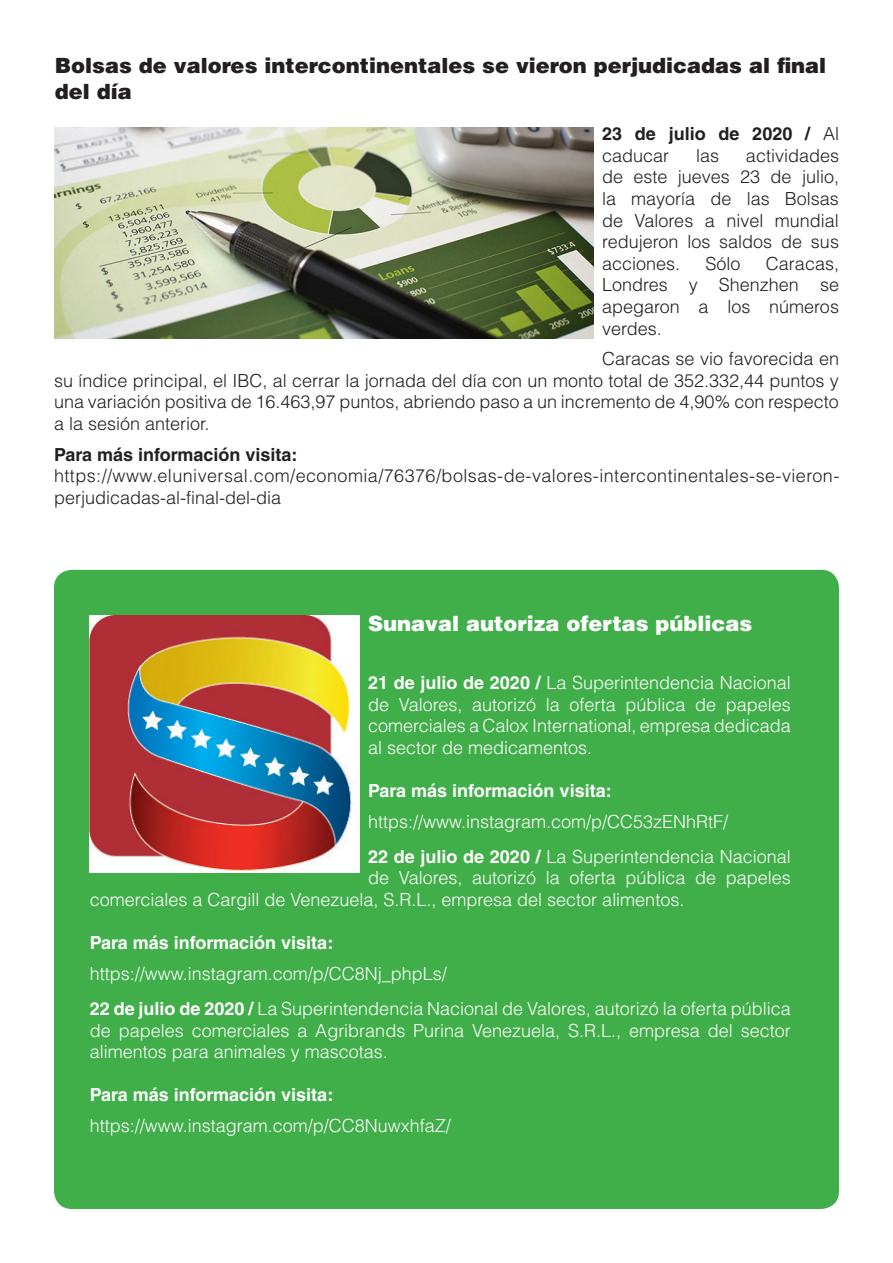
<style>
.page{position:relative;width:893px;height:1263px;background:#fff}
.page>*{position:absolute;margin:0;border:0;box-sizing:border-box;transform-origin:0 0}
.t1{font:900 21px/25.2px "Helvetica LT Std";color:#231f20}
.t2{font:900 21px "Helvetica LT Std";color:#fff}
.t3{font:300 18px/21.6px "Helvetica LT Std";color:#fff;text-align:justify}
.t4{font:300 18px/21.6px "Helvetica LT Std";color:#231f20;text-align:justify}
.t5{font:300 18px/21.6px "Helvetica LT Std";letter-spacing:.025em;color:#231f20}
.t6{font:700 18px "Helvetica LT Std";color:#fff}
.t7{font:700 18px/21.6px "Helvetica LT Std";color:#231f20}
.s1{font-weight:300}
.s2{font-weight:700}
</style>
<div class="page">
<div style="left:54px;top:570px;width:785px;height:639px;background:#40ae49;border-radius:18px"></div>
<img style="left:54px;top:127px;width:540px;height:211px">
<img style="left:90px;top:615px;width:270px;height:258px">
<p class="t1" style="left:55px;top:53px;width:773px">Bolsas de valores intercontinentales se vieron perjudicadas al final del día</p>
<p class="t7" style="left:602px;top:123px;width:238px">23 de julio de 2020 / <span class="s1">Al caducar</span></p>
<p class="t4" style="left:602px;top:144px;width:238px;text-indent:144px">actividades de este jueves 23 de julio, la mayoría de las Bolsas de Valores a nivel mundial redujeron los saldos de sus acciones.</p>
<p class="t4" style="left:696px;top:144px;width:25px">las</p>
<p class="t4" style="left:602px;top:252px;width:238px;text-indent:164px">Caracas, Londres y Shenzhen se apegaron a los números verdes.</p>
<p class="t4" style="left:54px;top:348px;width:786px;text-indent:548px">Caracas se vio favorecida en su índice principal, el IBC, al cerrar la jornada del día con un monto total de 352.332,44 puntos y una variación positiva de 16.463,97 puntos, abriendo paso a un incremento de 4,90% con respecto a la sesión anterior.</p>
<p class="t7" style="left:54px;top:443px;width:245px">Para más información visita:</p>
<p class="t5" style="left:54px;top:465px;width:787px">https://www.eluniversal.com/economia/76376/bolsas-de-valores-intercontinentales-se-vieron&shy;perjudicadas-al-final-del-dia</p>
<p class="t4" style="left:705px;top:252px;width:37px">Sólo</p>
<p class="t2" style="left:368px;top:610px;width:386px">Sunaval autoriza ofertas públicas</p>
<p class="t3" style="left:368px;top:672px;width:424px"><span class="s2">21 de julio de 2020 /</span> La Superintendencia Nacional de Valores, autorizó la oferta pública de papeles comerciales a Calox International, empresa dedicada al sector de medicamentos.</p>
<p class="t6" style="left:368px;top:780px;width:245px">Para más información visita:</p>
<p class="t3" style="left:368px;top:810px;width:362px">https://www.instagram.com/p/CC53zENhRtF/</p>
<p class="t3" style="left:368px;top:845px;width:424px"><span class="s2">22 de julio de 2020 /</span> La Superintendencia Nacional</p>
<p class="t3" style="left:368px;top:867px;width:424px">de Valores, autorizó la oferta pública de papeles</p>
<p class="t3" style="left:90px;top:889px;width:596px">comerciales a Cargill de Venezuela, S.R.L., empresa del sector alimentos.</p>
<p class="t6" style="left:90px;top:932px;width:245px">Para más información visita:</p>
<p class="t3" style="left:90px;top:962px;width:359px">https://www.instagram.com/p/CC8Nj_phpLs/</p>
<p class="t3" style="left:90px;top:997px;width:703px"><span class="s2">22 de julio de 2020 /</span> La Superintendencia Nacional de Valores, autorizó la oferta pública de papeles comerciales a Agribrands Purina Venezuela, S.R.L., empresa del sector alimentos para animales y mascotas.</p>
<p class="t6" style="left:90px;top:1084px;width:245px">Para más información visita:</p>
<p class="t3" style="left:90px;top:1114px;width:363px">https://www.instagram.com/p/CC8NuwxhfaZ/</p>
</div>
